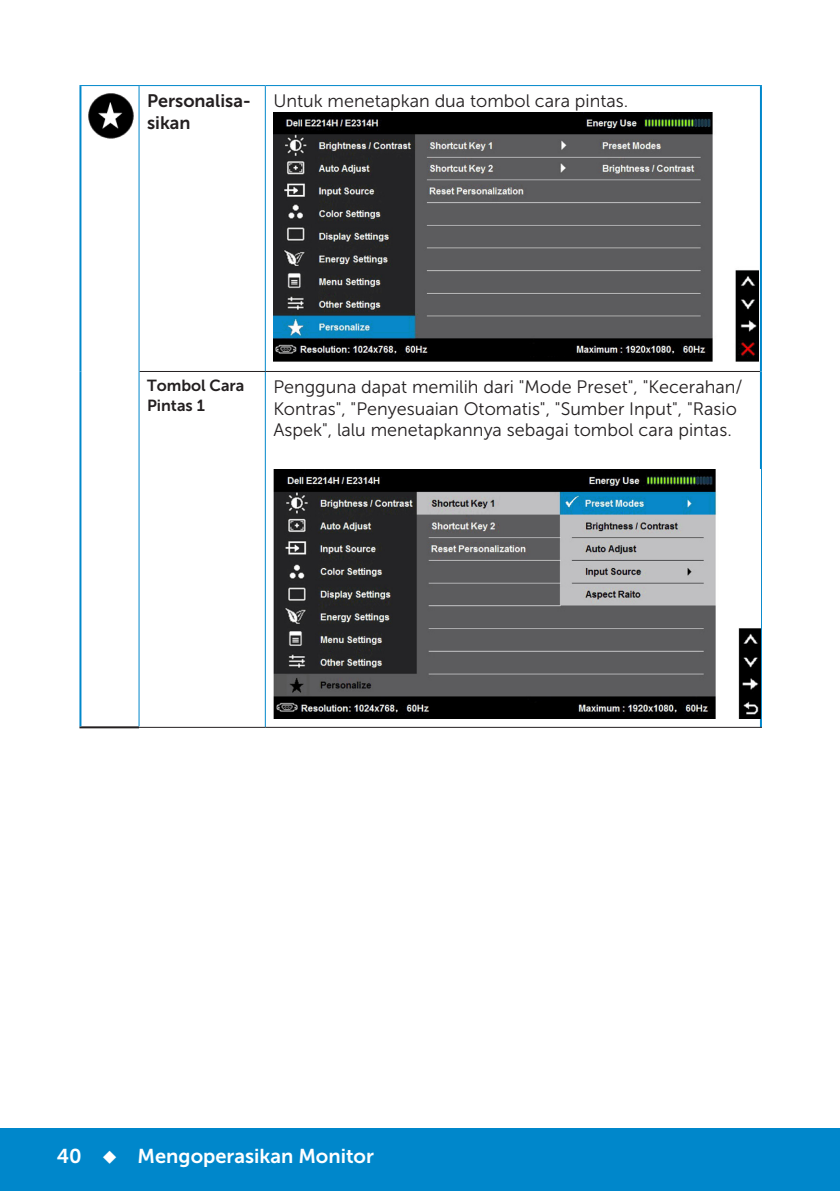
<style>
.page{position:relative;width:840px;height:1191px;background:#fff}
.page>*{position:absolute;margin:0;border:0;box-sizing:border-box;transform-origin:0 0}
.t1{font:20px "Museo Sans For Dell 700";color:#fff}
.Table_Paragraph{font:18px/21.6px "Museo Sans For Dell 300";color:#231f20}
.Table_Paragraph-2{font:18px/21.6px "Museo Sans For Dell 700";color:#231f20}
.Table_Paragraph-3{font:16px/19.2px "Museo Sans For Dell 700";color:#231f20}
</style>
<div class="page">
<div style="left:0;top:1128px;width:839px;height:63px;background:#0087cb"></div>
<hr style="left:79px;top:726px;width:60px;height:2px;background:#231f20">
<hr style="left:79px;top:86px;width:2px;height:285px;background:#0087cb">
<hr style="left:79px;top:371px;width:2px;height:355px;background:#0087cb">
<hr style="left:79px;top:85px;width:60px;height:1px;background:#0087cb">
<hr style="left:138px;top:86px;width:1px;height:285px;background:#0087cb">
<hr style="left:139px;top:85px;width:126px;height:1px;background:#0087cb">
<hr style="left:265px;top:86px;width:1px;height:285px;background:#0087cb">
<hr style="left:759px;top:86px;width:2px;height:285px;background:#0087cb">
<hr style="left:265px;top:85px;width:496px;height:1px;background:#0087cb">
<hr style="left:138px;top:371px;width:1px;height:355px;background:#0087cb">
<hr style="left:139px;top:371px;width:126px;height:1px;background:#231f20">
<hr style="left:265px;top:372px;width:1px;height:355px;background:#0087cb">
<hr style="left:759px;top:371px;width:2px;height:356px;background:#0087cb">
<hr style="left:265px;top:371px;width:494px;height:1px;background:#231f20">
<hr style="left:139px;top:727px;width:126px;height:1px;background:#231f20">
<hr style="left:265px;top:727px;width:496px;height:1px;background:#231f20">
<img style="left:88px;top:94px;width:46px;height:45px">
<img style="left:273px;top:113px;width:485px;height:248px">
<img style="left:273px;top:469px;width:487px;height:249px">
<p class="Table_Paragraph-2" style="left:147px;top:90px;width:106px">Personalisa&shy;sikan</p>
<p class="Table_Paragraph" style="left:273px;top:90px;width:356px">Untuk menetapkan dua tombol cara pintas.</p>
<p class="Table_Paragraph-3" style="left:147px;top:376px;width:99px">Tombol Cara<br>Pintas 1</p>
<p class="Table_Paragraph" style="left:273px;top:376px;width:470px">Pengguna dapat memilih dari "Mode Preset", "Kecerahan/<br>Kontras", "Penyesuaian Otomatis", "Sumber Input", "Rasio<br>Aspek", lalu menetapkannya sebagai tombol cara pintas.</p>
<p class="t1" style="left:57px;top:1144px;width:318px">40 ◆ Mengoperasikan Monitor</p>
</div>
